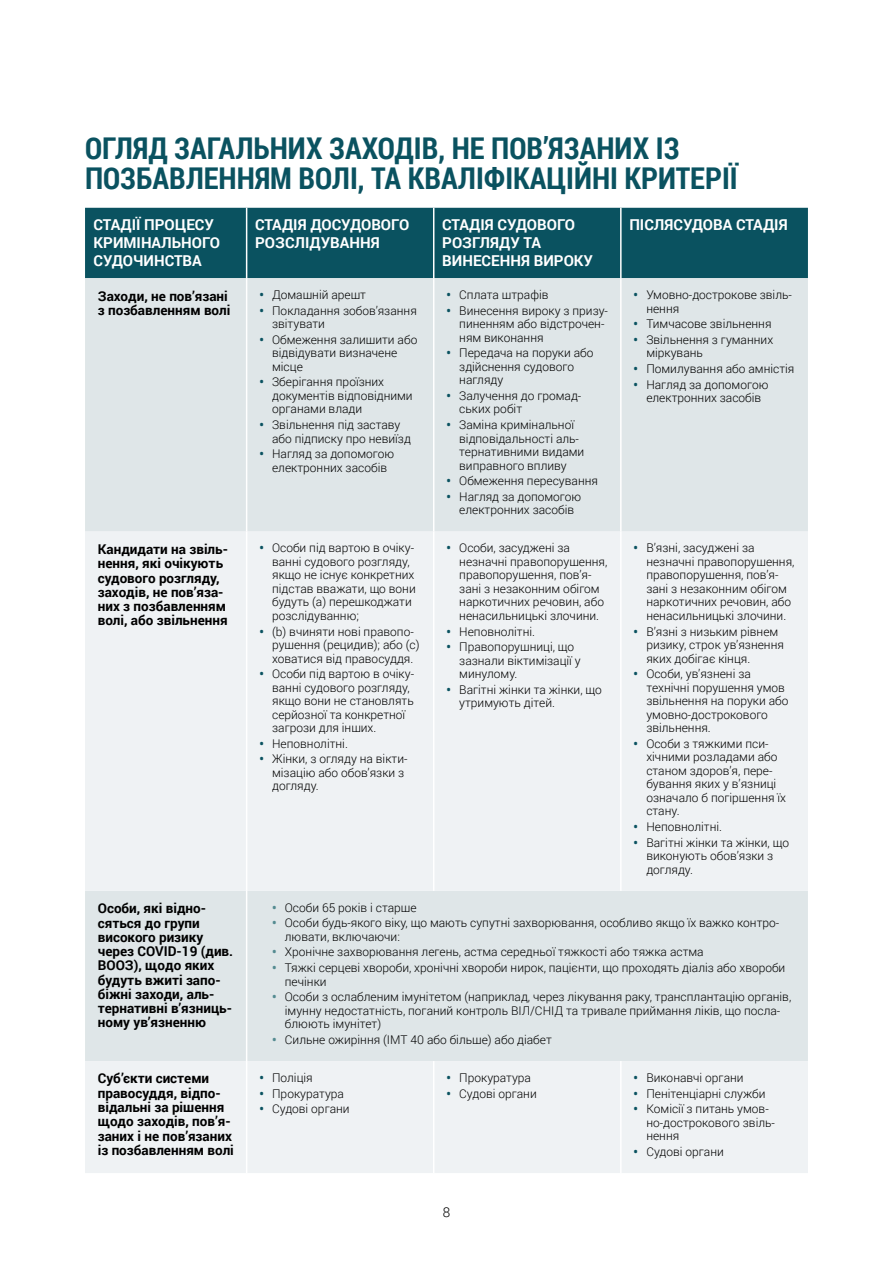
<style>
.page{position:relative;width:893px;height:1263px;background:#fff}
.page>*{position:absolute;margin:0;border:0;box-sizing:border-box;transform-origin:0 0}
.t1{font:700 30px/30px "Roboto Condensed";color:#0a5260}
.t2{font:700 15px/18px "Roboto";color:#fff}
.t3{font:700 13.5px/14.2px "Roboto";color:#000}
.t4{font:300 13.5px "Roboto";color:#000}
.t5{font:300 12px/13.5px "Roboto";color:#000}
.s1{font-weight:900;color:#0a5260}
.s2{font-weight:900;color:#548b91}
</style>
<div class="page">
<div style="left:85px;top:208px;width:723px;height:70px;background:#0a5260"></div>
<div style="left:85px;top:278px;width:723px;height:254px;background:#dfe6e8"></div>
<svg style="left:85px;top:532px;width:723px;height:641px;fill:#eff2f4"></svg>
<hr style="left:246px;top:208px;width:1px;height:70px;background:#fff">
<hr style="left:433px;top:208px;width:1px;height:70px;background:#fff">
<hr style="left:620px;top:208px;width:2px;height:70px;background:#fff">
<hr style="left:246px;top:278px;width:1px;height:254px;background:#fff">
<hr style="left:433px;top:278px;width:1px;height:254px;background:#fff">
<hr style="left:620px;top:278px;width:2px;height:254px;background:#fff">
<hr style="left:246px;top:532px;width:1px;height:359px;background:#fff">
<hr style="left:433px;top:532px;width:1px;height:359px;background:#fff">
<hr style="left:620px;top:532px;width:2px;height:359px;background:#fff">
<hr style="left:246px;top:891px;width:1px;height:170px;background:#fff">
<hr style="left:246px;top:1061px;width:1px;height:112px;background:#fff">
<hr style="left:433px;top:1061px;width:1px;height:112px;background:#fff">
<hr style="left:620px;top:1061px;width:2px;height:112px;background:#fff">
<h1 class="t1" style="left:85px;top:132px;width:654px">ОГЛЯД ЗАГАЛЬНИХ ЗАХОДІВ, НЕ ПОВ’ЯЗАНИХ ІЗ<br>ПОЗБАВЛЕННЯМ ВОЛІ, ТА КВАЛІФІКАЦІЙНІ КРИТЕРІЇ</h1>
<p class="t2" style="left:94px;top:215px;width:128px">СТАДІЇ ПРОЦЕСУ<br>КРИМІНАЛЬНОГО<br>СУДОЧИНСТВА</p>
<p class="t2" style="left:255px;top:215px;width:156px">СТАДІЯ ДОСУДОВОГО<br>РОЗСЛІДУВАННЯ</p>
<p class="t2" style="left:442px;top:215px;width:152px">СТАДІЯ СУДОВОГО<br>РОЗГЛЯДУ ТА<br>ВИНЕСЕННЯ ВИРОКУ</p>
<p class="t2" style="left:629px;top:215px;width:160px">ПІСЛЯСУДОВА СТАДІЯ</p>
<p class="t3" style="left:98px;top:288px;width:134px">Заходи, не пов’язані з позбавленням волі</p>
<p class="t5" style="left:259px;top:288px;width:108px"><span class="s1">•</span> Домашній арешт</p>
<p class="t5" style="left:646px;top:288px;width:147px;text-indent:-13px"><span class="s1">•</span> Умовно-дострокове звіль&shy;нення</p>
<p class="t5" style="left:634px;top:317px;width:139px"><span class="s1">•</span> Тимчасове звільнення</p>
<p class="t5" style="left:646px;top:332px;width:128px;text-indent:-13px"><span class="s1">•</span> Звільнення з гуманних міркувань</p>
<p class="t5" style="left:634px;top:361px;width:162px"><span class="s1">•</span> Помилування або амністія</p>
<p class="t5" style="left:634px;top:377px;width:136px;text-align:center"><span class="s1">•</span> Нагляд за допомогою електронних засобів</p>
<p class="t5" style="left:446px;top:288px;width:103px"><span class="s1">•</span> Сплата штрафів</p>
<p class="t5" style="left:459px;top:303px;width:150px;text-indent:-13px"><span class="s1">•</span> Винесення вироку з призу&shy;пиненням або відстрочен&shy;ням виконання</p>
<p class="t5" style="left:459px;top:346px;width:136px;text-indent:-13px"><span class="s1">•</span> Передача на поруки або здійснення судового нагляду</p>
<p class="t5" style="left:459px;top:388px;width:124px;text-indent:-13px"><span class="s1">•</span> Залучення до громад&shy;ських робіт</p>
<p class="t5" style="left:459px;top:418px;width:127px;text-indent:-13px"><span class="s1">•</span> Заміна кримінальної відповідальності аль&shy;тернативними видами виправного впливу</p>
<p class="t5" style="left:446px;top:474px;width:153px"><span class="s1">•</span> Обмеження пересування</p>
<p class="t5" style="left:446px;top:489px;width:136px;text-align:center"><span class="s1">•</span> Нагляд за допомогою електронних засобів</p>
<p class="t5" style="left:272px;top:303px;width:146px;text-indent:-13px"><span class="s1">•</span> Покладання зобов’язання звітувати</p>
<p class="t5" style="left:272px;top:332px;width:147px;text-indent:-13px"><span class="s1">•</span> Обмеження залишити або відвідувати визначене місце</p>
<p class="t5" style="left:272px;top:375px;width:142px;text-indent:-13px"><span class="s1">•</span> Зберігання проїзних документів відповідними органами влади</p>
<p class="t5" style="left:272px;top:418px;width:140px;text-indent:-13px"><span class="s1">•</span> Звільнення під заставу або підписку про невиїзд</p>
<p class="t5" style="left:259px;top:447px;width:136px;text-align:center"><span class="s1">•</span> Нагляд за допомогою електронних засобів</p>
<p class="t3" style="left:98px;top:541px;width:132px">Кандидати на звіль&shy;нення, які очікують судового розгляду, заходів, не пов’яза&shy;них з позбавленням волі, або звільнення</p>
<p class="t5" style="left:272px;top:541px;width:145px;text-indent:-13px"><span class="s1">•</span> Особи під вартою в очіку&shy;ванні судового розгляду, якщо не існує конкретних підстав вважати, що вони будуть (a) перешкоджати розслідуванню;</p>
<p class="t5" style="left:272px;top:624px;width:149px;text-indent:-13px"><span class="s1">•</span> (b) вчиняти нові правопо&shy;рушення (рецидив); або (c) ховатися від правосуддя.</p>
<p class="t5" style="left:272px;top:667px;width:143px;text-indent:-13px"><span class="s1">•</span> Особи під вартою в очіку&shy;ванні судового розгляду, якщо вони не становлять серйозної та конкретної загрози для інших.</p>
<p class="t5" style="left:259px;top:736px;width:90px"><span class="s1">•</span> Неповнолітні.</p>
<p class="t5" style="left:272px;top:752px;width:137px;text-indent:-13px"><span class="s1">•</span> Жінки, з огляду на вікти&shy;мізацію або обов’язки з догляду.</p>
<p class="t5" style="left:459px;top:541px;width:150px;text-indent:-13px"><span class="s1">•</span> Особи, засуджені за незначні правопорушення, правопорушення, пов’я&shy;зані з незаконним обігом наркотичних речовин, або ненасильницькі злочини.</p>
<p class="t5" style="left:446px;top:624px;width:90px"><span class="s1">•</span> Неповнолітні.</p>
<p class="t5" style="left:459px;top:640px;width:123px;text-indent:-13px"><span class="s1">•</span> Правопорушниці, що зазнали віктимізації у минулому.</p>
<p class="t5" style="left:459px;top:682px;width:144px;text-indent:-13px"><span class="s1">•</span> Вагітні жінки та жінки, що утримують дітей.</p>
<p class="t5" style="left:646px;top:541px;width:150px;text-indent:-13px"><span class="s1">•</span> В’язні, засуджені за незначні правопорушення, правопорушення, пов’я&shy;зані з незаконним обігом наркотичних речовин, або ненасильницькі злочини.</p>
<p class="t5" style="left:646px;top:624px;width:139px;text-indent:-13px"><span class="s1">•</span> В’язні з низьким рівнем ризику, строк ув’язнення яких добігає кінця.</p>
<p class="t5" style="left:646px;top:667px;width:144px;text-indent:-13px"><span class="s1">•</span> Особи, ув’язнені за технічні порушення умов звільнення на поруки або умовно-дострокового звільнення.</p>
<p class="t5" style="left:646px;top:736px;width:141px;text-indent:-13px"><span class="s1">•</span> Особи з тяжкими пси&shy;хічними розладами або станом здоров’я, пере&shy;бування яких у в’язниці означало б погіршення їх стану.</p>
<p class="t5" style="left:634px;top:819px;width:90px"><span class="s1">•</span> Неповнолітні.</p>
<p class="t5" style="left:646px;top:835px;width:144px;text-indent:-13px"><span class="s1">•</span> Вагітні жінки та жінки, що виконують обов’язки з догляду.</p>
<p class="t3" style="left:98px;top:901px;width:137px">Особи, які відно&shy;сяться до групи високого ризику через COVID-19 (див.<br>ВООЗ), щодо яких будуть вжиті запо&shy;біжні заходи, аль&shy;тернативні в’язниць&shy;ному ув’язненню</p>
<p class="t5" style="left:272px;top:900px;width:146px"><span class="s2">•</span> Особи 65 років і старше</p>
<p class="t5" style="left:285px;top:916px;width:496px;text-indent:-13px"><span class="s2">•</span> Особи будь-якого віку, що мають супутні захворювання, особливо якщо їх важко контро&shy;лювати, включаючи:</p>
<p class="t5" style="left:272px;top:945px;width:433px"><span class="s2">•</span> Хронічне захворювання легень, астма середньої тяжкості або тяжка астма</p>
<p class="t5" style="left:285px;top:961px;width:502px;text-indent:-13px"><span class="s2">•</span> Тяжкі серцеві хвороби, хронічні хвороби нирок, пацієнти, що проходять діаліз або хвороби печінки</p>
<p class="t5" style="left:285px;top:990px;width:508px;text-indent:-13px"><span class="s2">•</span> Особи з ослабленим імунітетом (наприклад, через лікування раку, трансплантацію органів, імунну недостатність, поганий контроль ВІЛ/СНІД та тривале приймання ліків, що посла&shy;блюють імунітет)</p>
<p class="t5" style="left:272px;top:1032px;width:281px"><span class="s2">•</span> Сильне ожиріння (ІМТ 40 або більше) або діабет</p>
<p class="t3" style="left:98px;top:1071px;width:138px">Суб’єкти системи правосуддя, відпо&shy;відальні за рішення щодо заходів, пов’я&shy;заних і не пов’язаних із позбавленням волі</p>
<p class="t5" style="left:259px;top:1070px;width:55px"><span class="s1">•</span> Поліція</p>
<p class="t5" style="left:259px;top:1086px;width:86px"><span class="s1">•</span> Прокуратура</p>
<p class="t5" style="left:259px;top:1102px;width:92px"><span class="s1">•</span> Судові органи</p>
<p class="t5" style="left:446px;top:1070px;width:86px"><span class="s1">•</span> Прокуратура</p>
<p class="t5" style="left:446px;top:1086px;width:92px"><span class="s1">•</span> Судові органи</p>
<p class="t4" style="left:443px;top:1203px;width:9px">8</p>
<p class="t5" style="left:634px;top:1070px;width:112px"><span class="s1">•</span> Виконавчі органи</p>
<p class="t5" style="left:634px;top:1086px;width:133px"><span class="s1">•</span> Пенітенціарні служби</p>
<p class="t5" style="left:646px;top:1102px;width:130px;text-indent:-13px"><span class="s1">•</span> Комісії з питань умов&shy;но-дострокового звіль&shy;нення</p>
<p class="t5" style="left:634px;top:1144px;width:92px"><span class="s1">•</span> Судові органи</p>
</div>
